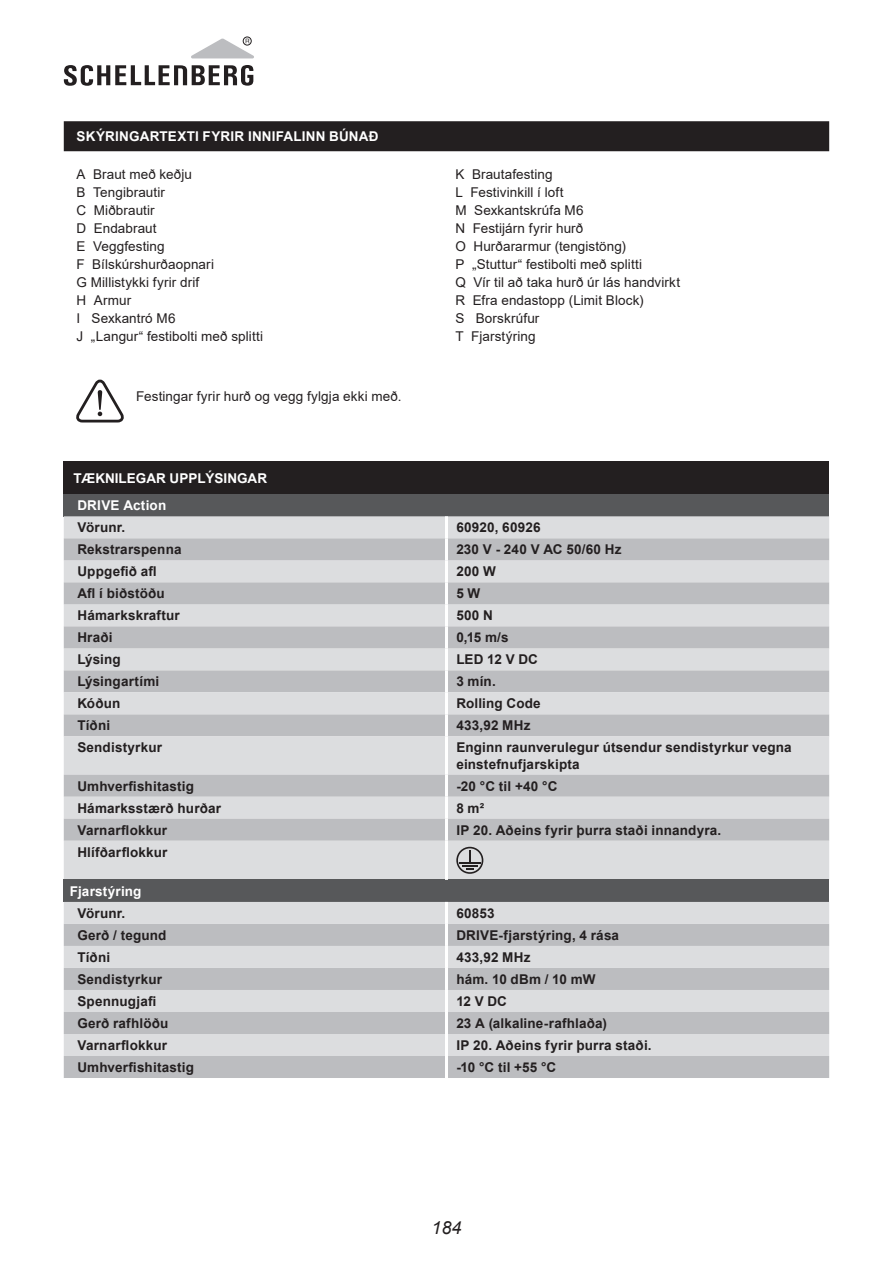
<style>
.page{position:relative;width:893px;height:1263px;background:#fff}
.page>*{position:absolute;margin:0;border:0;box-sizing:border-box;transform-origin:0 0}
.t1{font:italic 18px "Arial";color:#231f20}
._05_Tabellenbody{font:700 13.5px/16.2px "Arial";letter-spacing:.01em;color:#231f20}
._02_Copy_normal{font:13.5px "Arial";letter-spacing:.005em;color:#231f20}
._01_Headline_Seitena{font:700 13.5px "Arial";letter-spacing:.01em;color:#fff}
._05_Tabellenbody-2{font:700 13.5px "Arial";letter-spacing:.015em;color:#fff}
</style>
<div class="page">
<div style="left:243px;top:37px;width:9px;height:8px;border:1px solid #231f20;border-radius:50%"></div>
<svg style="left:64px;top:65px;width:189px;height:21px"></svg>
<svg style="left:191px;top:39px;width:63px;height:19px"></svg>
<div style="left:64px;top:462px;width:765px;height:32px;background:#231f20"></div>
<div style="left:64px;top:494px;width:765px;height:22px;background:#57585a"></div>
<div style="left:64px;top:516px;width:765px;height:154px;background:#dcdddf"></div>
<div style="left:64px;top:538px;width:765px;height:22px;background:#bcbdc0"></div>
<div style="left:64px;top:582px;width:765px;height:22px;background:#bcbdc0"></div>
<div style="left:64px;top:626px;width:765px;height:22px;background:#bcbdc0"></div>
<div style="left:64px;top:670px;width:765px;height:22px;background:#bcbdc0"></div>
<div style="left:64px;top:692px;width:765px;height:22px;background:#dcdddf"></div>
<div style="left:64px;top:714px;width:765px;height:364px;background:#bcbdc0"></div>
<svg style="left:64px;top:736px;width:765px;height:320px;background:#d2d3d5"></svg>
<div style="left:64px;top:775px;width:765px;height:22px;background:#bcbdc0"></div>
<div style="left:64px;top:819px;width:765px;height:22px;background:#bcbdc0"></div>
<div style="left:64px;top:880px;width:765px;height:22px;background:#57585a"></div>
<div style="left:64px;top:902px;width:765px;height:22px;background:#dcdddf"></div>
<hr style="left:445px;top:902px;width:3px;height:22px;background:#fff">
<hr style="left:445px;top:924px;width:3px;height:22px;background:#fff">
<hr style="left:445px;top:516px;width:3px;height:22px;background:#fff">
<hr style="left:445px;top:538px;width:3px;height:22px;background:#fff">
<hr style="left:445px;top:560px;width:3px;height:22px;background:#fff">
<hr style="left:445px;top:582px;width:3px;height:22px;background:#fff">
<hr style="left:445px;top:604px;width:3px;height:22px;background:#fff">
<hr style="left:445px;top:626px;width:3px;height:22px;background:#fff">
<hr style="left:445px;top:648px;width:3px;height:22px;background:#fff">
<hr style="left:445px;top:670px;width:3px;height:22px;background:#fff">
<hr style="left:445px;top:692px;width:3px;height:22px;background:#fff">
<hr style="left:445px;top:714px;width:3px;height:22px;background:#fff">
<hr style="left:445px;top:736px;width:3px;height:39px;background:#fff">
<hr style="left:445px;top:775px;width:3px;height:22px;background:#fff">
<hr style="left:445px;top:797px;width:3px;height:22px;background:#fff">
<hr style="left:445px;top:819px;width:3px;height:22px;background:#fff">
<hr style="left:445px;top:841px;width:3px;height:39px;background:#fff">
<hr style="left:445px;top:946px;width:3px;height:22px;background:#fff">
<hr style="left:445px;top:968px;width:3px;height:22px;background:#fff">
<hr style="left:445px;top:990px;width:3px;height:22px;background:#fff">
<hr style="left:445px;top:1012px;width:3px;height:22px;background:#fff">
<hr style="left:445px;top:1034px;width:3px;height:22px;background:#fff">
<hr style="left:445px;top:1056px;width:3px;height:22px;background:#fff">
<div style="left:456px;top:847px;width:27px;height:27px;border:2px solid #231f20;border-radius:50%"></div>
<hr style="left:459px;top:862px;width:22px;height:2px;background:#231f20">
<svg style="left:462px;top:850px;width:16px;height:20px"></svg>
<div style="left:64px;top:121px;width:765px;height:30px;background:#231f20"></div>
<svg style="left:76px;top:379px;width:48px;height:43px"></svg>
<p class="_01_Headline_Seitena" style="left:77px;top:127px;width:304px">SKÝRINGARTEXTI FYRIR INNIFALINN BÚNAÐ</p>
<p class="_02_Copy_normal" style="left:77px;top:165px;width:117px">A Braut með keðju</p>
<p class="_02_Copy_normal" style="left:77px;top:183px;width:90px">B Tengibrautir</p>
<p class="_02_Copy_normal" style="left:77px;top:201px;width:80px">C Miðbrautir</p>
<p class="_02_Copy_normal" style="left:77px;top:219px;width:82px">D Endabraut</p>
<p class="_02_Copy_normal" style="left:77px;top:237px;width:90px">E Veggfesting</p>
<p class="_02_Copy_normal" style="left:77px;top:255px;width:139px">F Bílskúrshurðaopnari</p>
<p class="_02_Copy_normal" style="left:77px;top:273px;width:124px">G Millistykki fyrir drif</p>
<p class="_02_Copy_normal" style="left:77px;top:291px;width:56px">H Armur</p>
<p class="_02_Copy_normal" style="left:77px;top:309px;width:101px">I Sexkantró M6</p>
<p class="_02_Copy_normal" style="left:77px;top:327px;width:188px">J „Langur“ festibolti með splitti</p>
<p class="_02_Copy_normal" style="left:136px;top:387px;width:267px">Festingar fyrir hurð og vegg fylgja ekki með.</p>
<p class="_02_Copy_normal" style="left:455px;top:165px;width:99px">K Brautafesting</p>
<p class="_02_Copy_normal" style="left:455px;top:183px;width:109px">L Festivinkill í loft</p>
<p class="_02_Copy_normal" style="left:455px;top:201px;width:130px">M Sexkantskrúfa M6</p>
<p class="_02_Copy_normal" style="left:455px;top:219px;width:129px">N Festijárn fyrir hurð</p>
<p class="_02_Copy_normal" style="left:455px;top:237px;width:172px">O Hurðararmur (tengistöng)</p>
<p class="_02_Copy_normal" style="left:455px;top:255px;width:188px">P „Stuttur“ festibolti með splitti</p>
<p class="_02_Copy_normal" style="left:455px;top:273px;width:226px">Q Vír til að taka hurð úr lás handvirkt</p>
<p class="_02_Copy_normal" style="left:455px;top:291px;width:190px">R Efra endastopp (Limit Block)</p>
<p class="_02_Copy_normal" style="left:455px;top:309px;width:85px">S Borskrúfur</p>
<p class="_02_Copy_normal" style="left:455px;top:327px;width:82px">T Fjarstýring</p>
<p class="_01_Headline_Seitena" style="left:74px;top:469px;width:195px">TÆKNILEGAR UPPLÝSINGAR</p>
<p class="_05_Tabellenbody-2" style="left:77px;top:496px;width:90px">DRIVE Action</p>
<p class="_05_Tabellenbody" style="left:77px;top:519px;width:50px">Vörunr.</p>
<p class="_05_Tabellenbody" style="left:456px;top:519px;width:86px">60920, 60926</p>
<p class="_05_Tabellenbody" style="left:77px;top:541px;width:106px">Rekstrarspenna</p>
<p class="_05_Tabellenbody" style="left:456px;top:541px;width:167px">230 V - 240 V AC 50/60 Hz</p>
<p class="_05_Tabellenbody" style="left:77px;top:564px;width:81px">Uppgefið afl</p>
<p class="_05_Tabellenbody" style="left:456px;top:564px;width:41px">200 W</p>
<p class="_05_Tabellenbody" style="left:77px;top:586px;width:89px">Afl í biðstöðu</p>
<p class="_05_Tabellenbody" style="left:456px;top:586px;width:26px">5 W</p>
<p class="_05_Tabellenbody" style="left:77px;top:608px;width:104px">Hámarkskraftur</p>
<p class="_05_Tabellenbody" style="left:456px;top:608px;width:38px">500 N</p>
<p class="_05_Tabellenbody" style="left:77px;top:630px;width:37px">Hraði</p>
<p class="_05_Tabellenbody" style="left:456px;top:630px;width:54px">0,15 m/s</p>
<p class="_05_Tabellenbody" style="left:77px;top:652px;width:45px">Lýsing</p>
<p class="_05_Tabellenbody" style="left:456px;top:652px;width:83px">LED 12 V DC</p>
<p class="_05_Tabellenbody" style="left:77px;top:674px;width:83px">Lýsingartími</p>
<p class="_05_Tabellenbody" style="left:456px;top:674px;width:41px">3 mín.</p>
<p class="_05_Tabellenbody" style="left:77px;top:696px;width:45px">Kóðun</p>
<p class="_05_Tabellenbody" style="left:456px;top:696px;width:86px">Rolling Code</p>
<p class="_05_Tabellenbody" style="left:77px;top:718px;width:34px">Tíðni</p>
<p class="_05_Tabellenbody" style="left:456px;top:718px;width:76px">433,92 MHz</p>
<p class="_05_Tabellenbody" style="left:77px;top:740px;width:86px">Sendistyrkur</p>
<p class="_05_Tabellenbody" style="left:456px;top:740px;width:337px">Enginn raunverulegur útsendur sendistyrkur vegna einstefnufjarskipta</p>
<p class="_05_Tabellenbody" style="left:77px;top:778px;width:118px">Umhverfishitastig</p>
<p class="_05_Tabellenbody" style="left:456px;top:778px;width:103px">-20 °C til +40 °C</p>
<p class="_05_Tabellenbody" style="left:77px;top:800px;width:145px">Hámarksstærð hurðar</p>
<p class="_05_Tabellenbody" style="left:456px;top:800px;width:30px">8 m²</p>
<p class="_05_Tabellenbody" style="left:77px;top:822px;width:91px">Varnarflokkur</p>
<p class="_05_Tabellenbody" style="left:456px;top:822px;width:267px">IP 20. Aðeins fyrir þurra staði innandyra.</p>
<p class="_05_Tabellenbody" style="left:77px;top:844px;width:92px">Hlífðarflokkur</p>
<p class="_05_Tabellenbody-2" style="left:70px;top:881px;width:73px">Fjarstýring</p>
<p class="_05_Tabellenbody" style="left:77px;top:905px;width:50px">Vörunr.</p>
<p class="_05_Tabellenbody" style="left:456px;top:905px;width:40px">60853</p>
<p class="_05_Tabellenbody" style="left:77px;top:927px;width:91px">Gerð / tegund</p>
<p class="_05_Tabellenbody" style="left:456px;top:927px;width:164px">DRIVE-fjarstýring, 4 rása</p>
<p class="_05_Tabellenbody" style="left:77px;top:949px;width:34px">Tíðni</p>
<p class="_05_Tabellenbody" style="left:456px;top:949px;width:76px">433,92 MHz</p>
<p class="_05_Tabellenbody" style="left:77px;top:971px;width:86px">Sendistyrkur</p>
<p class="_05_Tabellenbody" style="left:456px;top:971px;width:141px">hám. 10 dBm / 10 mW</p>
<p class="_05_Tabellenbody" style="left:77px;top:993px;width:80px">Spennugjafi</p>
<p class="_05_Tabellenbody" style="left:456px;top:993px;width:52px">12 V DC</p>
<p class="_05_Tabellenbody" style="left:77px;top:1015px;width:93px">Gerð rafhlöðu</p>
<p class="_05_Tabellenbody" style="left:456px;top:1015px;width:152px">23 A (alkaline-rafhlaða)</p>
<p class="_05_Tabellenbody" style="left:77px;top:1037px;width:91px">Varnarflokkur</p>
<p class="_05_Tabellenbody" style="left:456px;top:1037px;width:197px">IP 20. Aðeins fyrir þurra staði.</p>
<p class="_05_Tabellenbody" style="left:77px;top:1059px;width:118px">Umhverfishitastig</p>
<p class="_05_Tabellenbody" style="left:456px;top:1059px;width:102px">-10 °C til +55 °C</p>
<h1 class="t1" style="left:431px;top:1215px;width:32px">184</h1>
</div>
